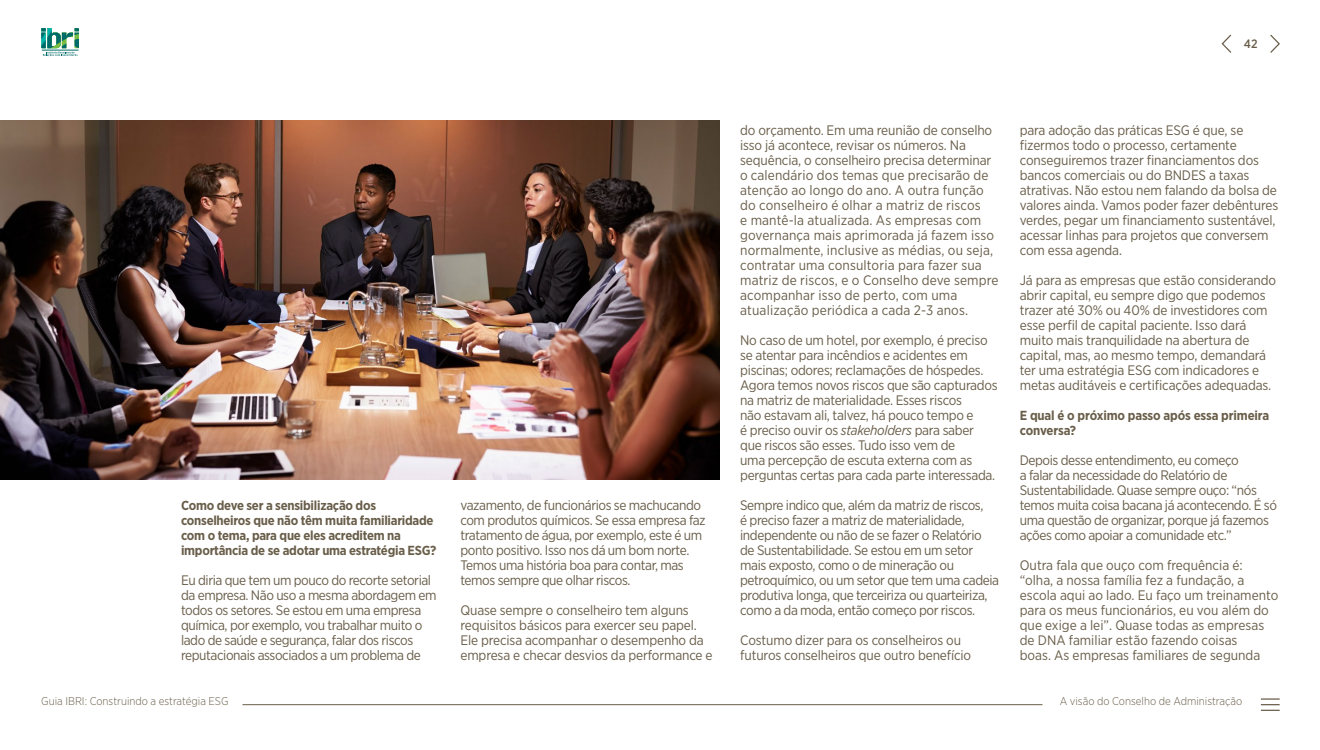
<style>
.page{position:relative;width:1320px;height:750px;background:#fff}
.page>*{position:absolute;margin:0;border:0;box-sizing:border-box;transform-origin:0 0}
.t1{font:13.75px/15px "Gotham Narrow";letter-spacing:-.02em;color:#695e4a}
.t2{font:13.75px/15px "Gotham Narrow";letter-spacing:.01em;color:#695e4a}
.t3{font:13.75px/15px "Gotham Narrow";color:#695e4a}
.t4{font:700 13.12px/15px "Gotham Narrow";letter-spacing:-.02em;color:#695e4a}
.t5{font:500 12.12px "Gotham Narrow";color:#695e4a}
.t6{font:300 11.25px "Gotham Narrow";color:#695e4a}
.s1{font-style:italic}
</style>
<div class="page">
<img style="left:0;top:120px;width:719px;height:360px">
<svg style="left:1261px;top:698px;width:19px;height:13px"></svg>
<hr style="left:242px;top:704px;width:800px;height:1px;background:#695e4a">
<svg style="left:41px;top:28px;width:38px;height:28px"></svg>
<svg style="left:1221px;top:34px;width:11px;height:19px"></svg>
<svg style="left:1270px;top:34px;width:10px;height:19px"></svg>
<p class="t5" style="left:1244px;top:36px;width:15px">42</p>
<p class="t1" style="left:1020px;top:122px;width:260px">para adoção das práticas ESG é que, se fizermos todo o processo, certamente conseguiremos trazer financiamentos dos bancos comerciais ou do BNDES a taxas atrativas. Não estou nem falando da bolsa de valores ainda. Vamos poder fazer debêntures verdes, pegar um financiamento sustentável, acessar linhas para projetos que conversem com essa agenda.</p>
<p class="t1" style="left:1020px;top:272px;width:258px">Já para as empresas que estão considerando abrir capital, eu sempre digo que podemos trazer até 30% ou 40% de investidores com esse perfil de capital paciente. Isso dará muito mais tranquilidade na abertura de capital, mas, ao mesmo tempo, demandará ter uma estratégia ESG com indicadores e metas auditáveis e certificações adequadas.</p>
<p class="t4" style="left:1020px;top:408px;width:251px">E qual é o próximo passo após essa primeira conversa?</p>
<p class="t1" style="left:1020px;top:452px;width:259px">Depois desse entendimento, eu começo<br>a falar da necessidade do Relatório de Sustentabilidade. Quase sempre ouço: “nós temos muita coisa bacana já acontecendo. É só uma questão de organizar, porque já fazemos ações como apoiar a comunidade etc.”</p>
<p class="t3" style="left:1020px;top:557px;width:260px">Outra fala que ouço com frequência é: “olha, a nossa família fez a fundação, a escola aqui ao lado. Eu faço um treinamento para os meus funcionários, eu vou além do que exige a lei”. Quase todas as empresas de DNA familiar estão fazendo coisas<br>boas. As empresas familiares de segunda</p>
<p class="t2" style="left:740px;top:122px;width:260px">do orçamento. Em uma reunião de conselho isso já acontece, revisar os números. Na sequência, o conselheiro precisa determinar o calendário dos temas que precisarão de atenção ao longo do ano. A outra função do conselheiro é olhar a matriz de riscos<br>e mantê-la atualizada. As empresas com governança mais aprimorada já fazem isso normalmente, inclusive as médias, ou seja, contratar uma consultoria para fazer sua matriz de riscos, e o Conselho deve sempre acompanhar isso de perto, com uma atualização periódica a cada 2-3 anos.</p>
<p class="t1" style="left:740px;top:332px;width:259px">No caso de um hotel, por exemplo, é preciso se atentar para incêndios e acidentes em piscinas; odores; reclamações de hóspedes.<br>Agora temos novos riscos que são capturados na matriz de materialidade. Esses riscos<br>não estavam ali, talvez, há pouco tempo e<br>é preciso ouvir os <span class="s1">stakeholders</span> para saber que riscos são esses. Tudo isso vem de<br>uma percepção de escuta externa com as perguntas certas para cada parte interessada.</p>
<p class="t1" style="left:740px;top:497px;width:260px">Sempre indico que, além da matriz de riscos,<br>é preciso fazer a matriz de materialidade, independente ou não de se fazer o Relatório de Sustentabilidade. Se estou em um setor mais exposto, como o de mineração ou petroquímico, ou um setor que tem uma cadeia produtiva longa, que terceiriza ou quarteiriza, como a da moda, então começo por riscos.</p>
<p class="t1" style="left:740px;top:632px;width:233px">Costumo dizer para os conselheiros ou futuros conselheiros que outro benefício</p>
<p class="t1" style="left:460px;top:497px;width:247px">vazamento, de funcionários se machucando com produtos químicos. Se essa empresa faz tratamento de água, por exemplo, este é um ponto positivo. Isso nos dá um bom norte.<br>Temos uma história boa para contar, mas temos sempre que olhar riscos.</p>
<p class="t1" style="left:460px;top:602px;width:254px">Quase sempre o conselheiro tem alguns requisitos básicos para exercer seu papel.<br>Ele precisa acompanhar o desempenho da empresa e checar desvios da performance e</p>
<p class="t4" style="left:181px;top:498px;width:257px">Como deve ser a sensibilização dos conselheiros que não têm muita familiaridade com o tema, para que eles acreditem na importância de se adotar uma estratégia ESG?</p>
<p class="t1" style="left:181px;top:572px;width:257px">Eu diria que tem um pouco do recorte setorial da empresa. Não uso a mesma abordagem em todos os setores. Se estou em uma empresa química, por exemplo, vou trabalhar muito o lado de saúde e segurança, falar dos riscos reputacionais associados a um problema de</p>
<p class="t6" style="left:41px;top:694px;width:189px">Guia IBRI: Construindo a estratégia ESG</p>
<p class="t6" style="left:1060px;top:694px;width:184px">A visão do Conselho de Administração</p>
</div>
